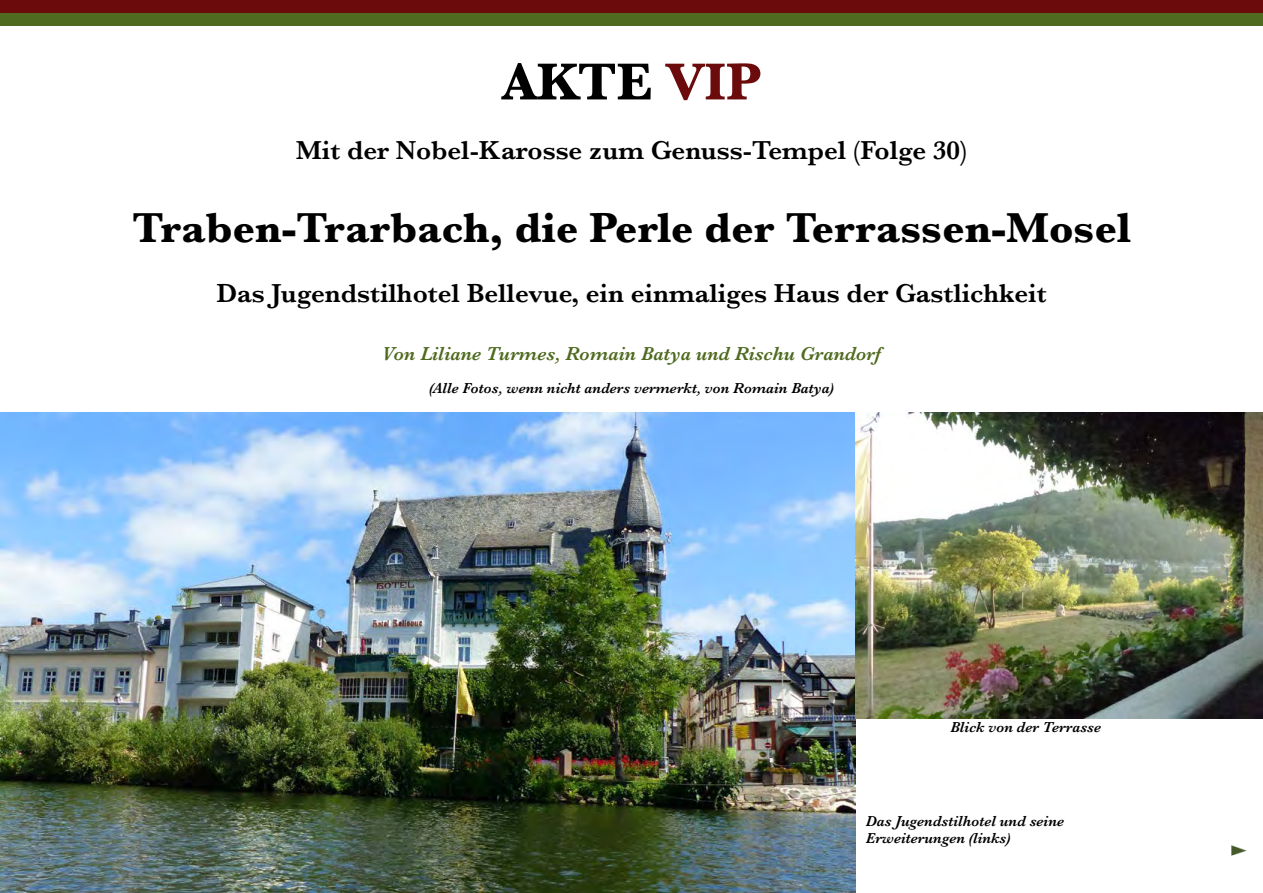
<style>
.page{position:relative;width:1263px;height:893px;background:#fff}
.page>*{position:absolute;margin:0;border:0;box-sizing:border-box;transform-origin:0 0}
.t1{font:700 54px "Baskerville";color:#000}
.t2{font:700 43.5px "Baskerville";color:#000}
.t3{font:600 27px "Baskerville";color:#000}
.t4{font:italic 600 19.5px "Baskerville";color:#4f6b1f}
.t5{font:italic 600 15px/16.5px "Baskerville";color:#000}
.s1{color:#6b0b0c}
</style>
<div class="page">
<div style="left:0;top:0;width:1263px;height:13px;background:#6b0b0c"></div>
<div style="left:0;top:13px;width:1263px;height:13px;background:#4f6b1f"></div>
<img style="left:1231px;top:845px;width:16px;height:11px">
<img style="left:0;top:412px;width:855px;height:481px">
<img style="left:855px;top:412px;width:408px;height:306px">
<h1 class="t1" style="left:502px;top:51px;width:260px">AKTE <span class="s1">VIP</span></h1>
<h3 class="t3" style="left:296px;top:135px;width:673px">Mit der Nobel-Karosse zum Genuss-Tempel (Folge 30)</h3>
<h2 class="t2" style="left:132px;top:203px;width:1000px">Traben-Trarbach, die Perle der Terrassen-Mosel</h2>
<h3 class="t3" style="left:216px;top:278px;width:832px">Das Jugendstilhotel Bellevue, ein einmaliges Haus der Gastlichkeit</h3>
<h3 class="t4" style="left:382px;top:343px;width:501px">Von Liliane Turmes, Romain Batya und Rischu Grandorf</h3>
<p class="t5" style="left:429px;top:380px;width:406px">(Alle Fotos, wenn nicht anders vermerkt, von Romain Batya)</p>
<p class="t5" style="left:950px;top:719px;width:152px">Blick von der Terrasse</p>
<p class="t5" style="left:866px;top:813px;width:200px">Das Jugendstilhotel und seine<br>Erweiterungen (links)</p>
</div>
